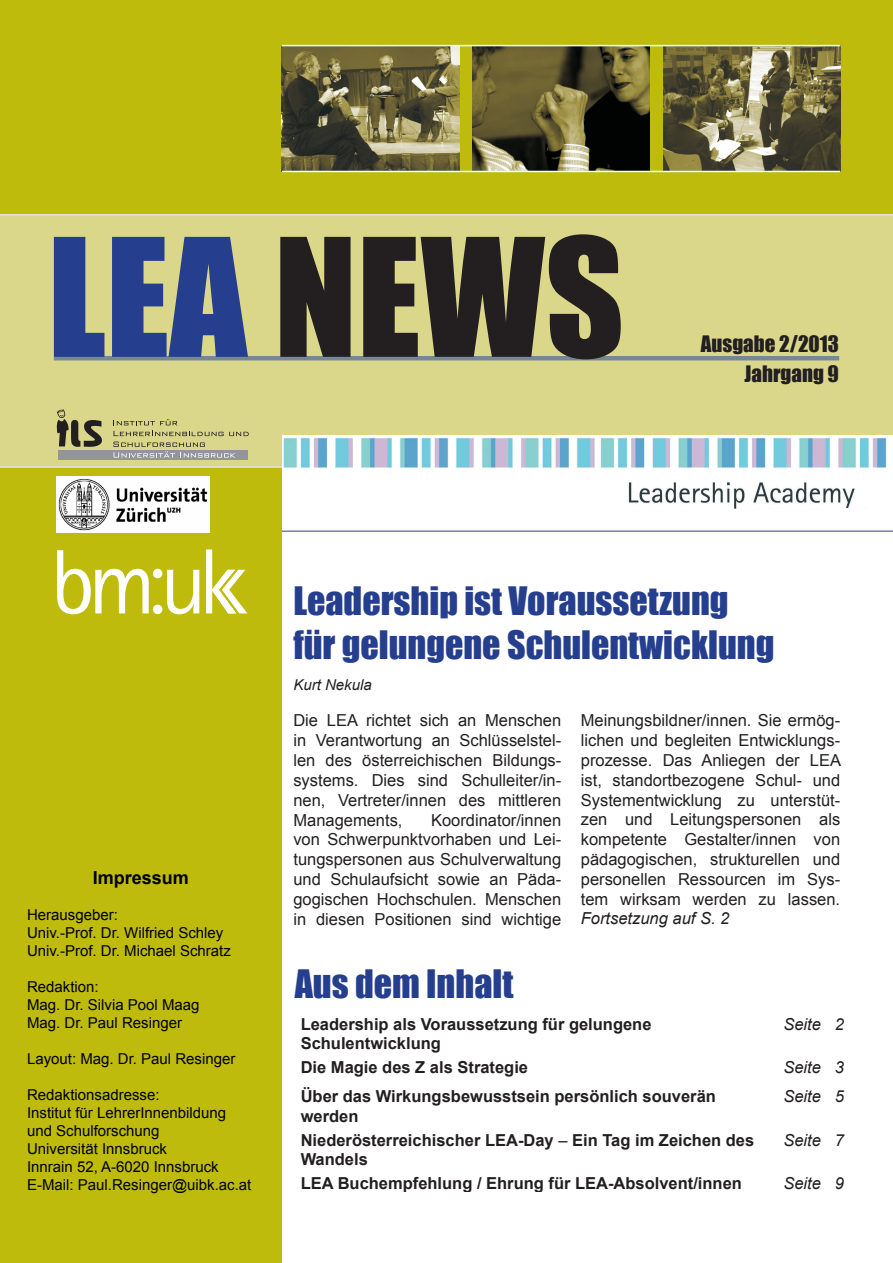
<style>
.page{position:relative;width:893px;height:1263px;background:#fff}
.page>*{position:absolute;margin:0;border:0;box-sizing:border-box;transform-origin:0 0}
.t1{font:151.8px "Impact";color:#231f20}
.Überschrift_2{font:36px/43.2px "Impact";color:#253f8e}
.t2{font:20.85px "Impact";color:#231f20}
.t3{font:700 18px "Arial";color:#000}
.Textfeld{font:16.5px/19.8px "Arial";color:#231f20;text-align:justify}
.t4{font:700 16.5px/19.8px "Arial";color:#231f20}
.t5{font:italic 16.5px "Arial";color:#231f20}
.t6{font:15px/18px "Arial";color:#000}
.Biografie{font:italic 15px "Arial";color:#231f20}
.s1{color:#253f8e}
.s2{font-style:italic}
.s3{color:#fff}
.s4{font-weight:400}
</style>
<div class="page">
<hr style="left:85px;top:1214px;width:291px;height:1px;background:#748994">
<div style="left:31px;top:0;width:862px;height:234px;background:#bebb0d"></div>
<div style="left:0;top:0;width:282px;height:1263px;background:#bebb0d"></div>
<div style="left:0;top:214px;width:893px;height:254px;background:#dad78a"></div>
<hr style="left:54px;top:356px;width:785px;height:4px;background:#748994">
<img style="left:282px;top:435px;width:611px;height:73px">
<img style="left:282px;top:46px;width:177px;height:125px">
<img style="left:473px;top:46px;width:177px;height:124px">
<img style="left:663px;top:46px;width:177px;height:125px">
<hr style="left:282px;top:45px;width:558px;height:1px;background:#f2ffff">
<hr style="left:282px;top:171px;width:558px;height:1px;background:#f2ffff">
<div style="left:58px;top:450px;width:190px;height:10px;background:#939598"></div>
<svg style="left:57px;top:409px;width:45px;height:38px;background:#8a865b"></svg>
<svg style="left:114px;top:419px;width:63px;height:6px"></svg>
<svg style="left:113px;top:431px;width:136px;height:27px"></svg>
<svg style="left:57px;top:550px;width:92px;height:64px"></svg>
<div style="left:153px;top:569px;width:9px;height:9px;background:#fff;border-radius:50%"></div>
<div style="left:153px;top:605px;width:9px;height:9px;background:#fff;border-radius:50%"></div>
<svg style="left:167px;top:570px;width:32px;height:44px"></svg>
<svg style="left:206px;top:549px;width:41px;height:64px"></svg>
<img style="left:57px;top:476px;width:153px;height:56px">
<div style="left:283px;top:1193px;width:597px;height:63px;background:#fff"></div>
<hr style="left:282px;top:531px;width:611px;height:1px;background:#253f8e">
<p class="t1" style="left:48px;top:179px;width:578px"><span class="s1">LEA</span> NEWS</p>
<p class="t2" style="left:701px;top:327px;width:140px">Ausgabe 2/2013</p>
<p class="t2" style="left:744px;top:357px;width:96px">Jahrgang 9</p>
<p class="Überschrift_2" style="left:293px;top:579px;width:482px">Leadership ist Voraussetzung für gelungene Schulentwicklung</p>
<p class="t3" style="left:93px;top:865px;width:98px">Impressum</p>
<p class="t6" style="left:27px;top:906px;width:92px">Herausgeber:</p>
<p class="t6" style="left:27px;top:924px;width:198px">Univ.-Prof. Dr. Wilfried Schley</p>
<p class="t6" style="left:27px;top:942px;width:205px">Univ.-Prof. Dr. Michael Schratz</p>
<p class="t6" style="left:27px;top:978px;width:73px">Redaktion:</p>
<p class="t6" style="left:27px;top:996px;width:174px">Mag. Dr. Silvia Pool Maag</p>
<p class="t6" style="left:27px;top:1014px;width:157px">Mag. Dr. Paul Resinger</p>
<p class="t6" style="left:27px;top:1050px;width:210px">Layout: Mag. Dr. Paul Resinger</p>
<p class="t6" style="left:27px;top:1086px;width:134px">Redaktionsadresse:</p>
<p class="t6" style="left:27px;top:1104px;width:201px">Institut für LehrerInnenbildung und Schulforschung<br>Universität Innsbruck<br>Innrain 52, A-6020 Innsbruck</p>
<p class="t6" style="left:27px;top:1176px;width:226px">E-Mail: Paul.Resinger@uibk.ac.at</p>
<p class="Biografie" style="left:293px;top:675px;width:80px">Kurt Nekula</p>
<p class="Textfeld" style="left:293px;top:711px;width:269px">Die LEA richtet sich an Menschen in Verantwortung an Schlüsselstel&shy;len des österreichischen Bildungs&shy;systems. Dies sind Schulleiter/in&shy;nen, Vertreter/innen des mittleren Managements,</p>
<p class="Textfeld" style="left:293px;top:810px;width:269px;text-indent:138px">Koordinator/innen von Schwerpunktvorhaben und Lei&shy;tungspersonen aus Schulverwaltung und Schulaufsicht sowie an Päda&shy;gogischen Hochschulen. Menschen in diesen Positionen sind wichtige</p>
<p class="Textfeld" style="left:581px;top:711px;width:262px">Meinungsbildner/innen. Sie ermög&shy;lichen und begleiten Entwicklungs&shy;prozesse. Das Anliegen der LEA ist, standortbezogene Schul- und Systementwicklung zu unterstüt&shy;zen und Leitungspersonen als kompetente Gestalter/innen von pädagogischen, strukturellen und personellen Ressourcen im Sys&shy;tem wirksam werden zu lassen.<br><span class="s2">Fortsetzung auf S. 2</span></p>
<p class="Überschrift_2" style="left:295px;top:962px;width:220px">Aus dem Inhalt</p>
<p class="t4" style="left:301px;top:1014px;width:352px">Leadership als Voraussetzung für gelungene<br>Schulentwicklung</p>
<p class="t5" style="left:783px;top:1013px;width:62px">Seite <span class="s3">0</span>2</p>
<p class="t4" style="left:301px;top:1058px;width:229px">Die Magie des Z als Strategie</p>
<p class="t5" style="left:783px;top:1057px;width:62px">Seite <span class="s3">0</span>3</p>
<p class="t4" style="left:301px;top:1086px;width:417px">Über das Wirkungsbewusstsein persönlich souverän werden</p>
<p class="t5" style="left:783px;top:1085px;width:62px">Seite 5</p>
<p class="t4" style="left:301px;top:1130px;width:455px">Niederösterreichischer LEA-Day <span class="s4">–</span> Ein Tag im Zeichen des<br>Wandels</p>
<p class="t5" style="left:783px;top:1129px;width:62px">Seite 7</p>
<p class="t4" style="left:301px;top:1174px;width:443px">LEA Buchempfehlung / Ehrung für LEA-Absolvent/innen</p>
<p class="t5" style="left:783px;top:1173px;width:62px">Seite 9</p>
</div>
